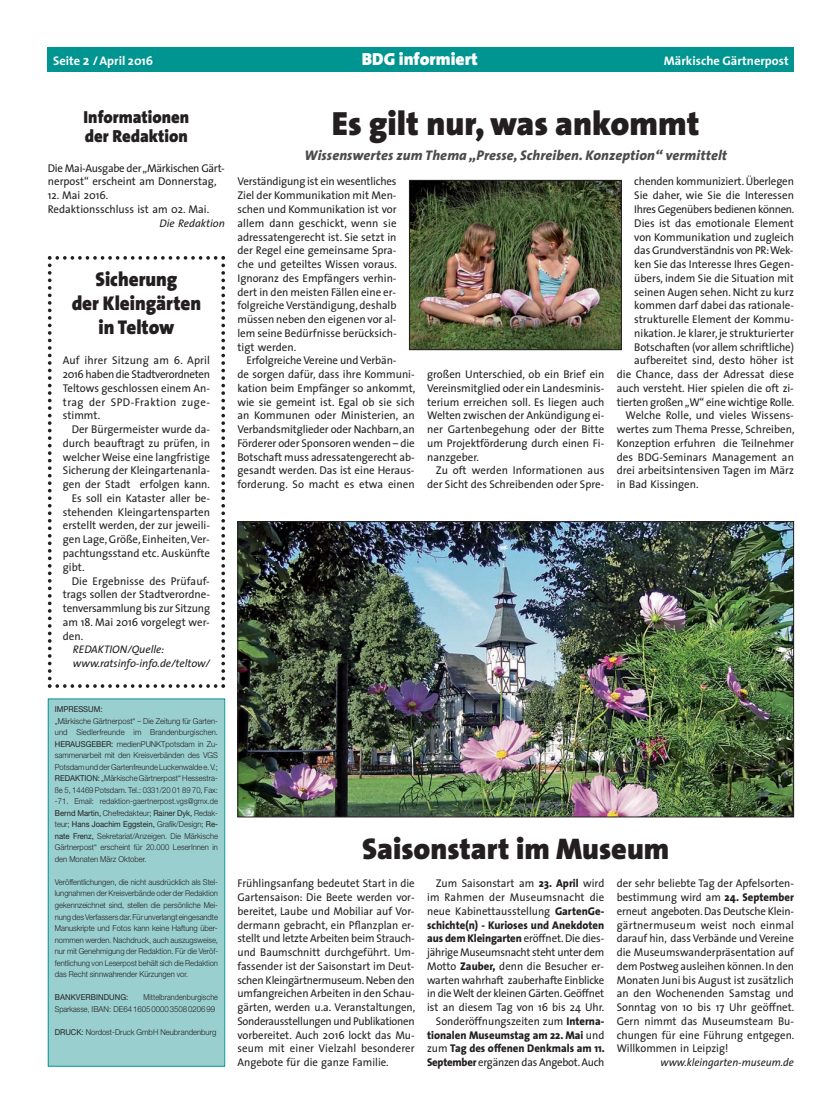
<style>
.page{position:relative;width:833px;height:1117px;background:#fff}
.page>*{position:absolute;margin:0;border:0;box-sizing:border-box;transform-origin:0 0}
.t1{font:900 33.75px "The Sans";color:#231f20}
.t2{font:900 30px "The Sans";color:#231f20}
.t3{font:900 20px/23.8px "The Sans";color:#231f20;text-align:center;scale:.95 1}
.t4{font:900 17.5px/19.4px "The Sans";color:#231f20;scale:.95 1}
.t5{font:900 17.5px "The Sans";color:#fff}
.t6{font:italic 800 14px "The Sans";letter-spacing:.01em;color:#4c4c4e}
.t7{font:700 12.5px "The Sans";color:#fff}
.t8{font:11.25px/13.8px "The Sans";color:#231f20}
.t9{font:11.25px/13.8px "The Sans";color:#231f20;text-align:justify;scale:.96 1}
.t10{font:11.25px "The Sans";letter-spacing:-.025em;color:#231f20}
.t11{font:italic 11px/13.8px "The Sans";color:#231f20}
.t12{font:italic 11px "The Sans";color:#231f20;scale:.96 1}
.t13{font:300 8.12px/11.5px "Helvetica Neue";color:#231f20;text-align:justify;scale:.94 1}
.t14{font:300 8.12px/11.5px "Helvetica Neue";color:#231f20;scale:.89 1}
.t15{font:8.12px "Helvetica Neue";letter-spacing:.01em;color:#231f20;scale:.94 1}
.s1{font-size:13.75px}
.s2{font-weight:400}
.s3{font-weight:800}
</style>
<div class="page">
<div style="left:48px;top:48px;width:746px;height:24px;background:#009590"></div>
<div style="left:49px;top:699px;width:175px;height:366px;background:#9acfcf"></div>
<div style="left:48px;top:698px;width:177px;height:368px;border:1px solid #009590"></div>
<svg style="left:48px;top:256px;width:177px;height:431px"></svg>
<img style="left:239px;top:523px;width:553px;height:292px">
<div style="left:237px;top:521px;width:557px;height:296px;border:1px solid #231f20"></div>
<img style="left:411px;top:182px;width:209px;height:166px">
<div style="left:409px;top:180px;width:213px;height:170px;border:1px solid #231f20"></div>
<p class="t7" style="left:53px;top:56px;width:101px">Seite <span class="s1">2</span> /April 2016</p>
<h3 class="t5" style="left:362px;top:52px;width:118px">BDG informiert</h3>
<p class="t7" style="left:664px;top:56px;width:126px">Märkische Gärtnerpost</p>
<h3 class="t4" style="left:84px;top:109px;width:113px">Informationen der Redaktion</h3>
<p class="t8" style="left:48px;top:162px;width:178px">Die Mai-Ausgabe der „Märkischen Gärt&shy;nerpost“ erscheint am Donnerstag,</p>
<p class="t8" style="left:48px;top:190px;width:163px">12. Mai 2016.<br>Redaktionsschluss ist am 02. Mai.</p>
<p class="t11" style="left:159px;top:217px;width:67px">Die Redaktion</p>
<h3 class="t3" style="left:72px;top:269px;width:138px">Sicherung<br>der Kleingärten in Teltow</h3>
<p class="t8" style="left:63px;top:355px;width:149px;text-align:justify">Auf ihrer Sitzung am 6. April 2016 haben die Stadtverordneten Teltows geschlossen einem An&shy;trag der SPD-Fraktion zuge&shy;stimmt.</p>
<p class="t8" style="left:72px;top:423px;width:140px">Der Bürgermeister wurde da-</p>
<p class="t8" style="left:63px;top:437px;width:149px">durch beauftragt zu prüfen, in</p>
<p class="t8" style="left:63px;top:451px;width:149px">welcher Weise eine langfristige</p>
<p class="t8" style="left:63px;top:465px;width:149px">Sicherung der Kleingartenanla-</p>
<p class="t8" style="left:63px;top:478px;width:149px">gen der Stadt erfolgen kann.</p>
<p class="t8" style="left:72px;top:492px;width:140px">Es soll ein Kataster aller be-</p>
<p class="t8" style="left:63px;top:506px;width:149px">stehenden Kleingartensparten</p>
<p class="t8" style="left:63px;top:520px;width:149px">erstellt werden, der zur jeweili-</p>
<p class="t8" style="left:63px;top:533px;width:148px">gen Lage, Größe, Einheiten, Ver-</p>
<p class="t8" style="left:63px;top:547px;width:149px">pachtungsstand etc. Auskünfte</p>
<p class="t8" style="left:63px;top:561px;width:23px">gibt.</p>
<p class="t8" style="left:72px;top:575px;width:140px">Die Ergebnisse des Prüfauf-</p>
<p class="t8" style="left:63px;top:588px;width:149px">trags sollen der Stadtverordne-</p>
<p class="t8" style="left:63px;top:602px;width:149px">tenversammlung bis zur Sitzung</p>
<p class="t8" style="left:63px;top:616px;width:148px">am 18. Mai 2016 vorgelegt wer-</p>
<p class="t8" style="left:63px;top:630px;width:22px">den.</p>
<p class="t11" style="left:73px;top:643px;width:139px">REDAKTION/Quelle: www.ratsinfo-info.de/teltow/</p>
<h1 class="t1" style="left:332px;top:110px;width:369px">Es gilt nur, was ankommt</h1>
<p class="t6" style="left:304px;top:148px;width:424px">Wissenswertes zum Thema „Presse, Schreiben. Konzeption“ vermittelt</p>
<p class="t8" style="left:237px;top:176px;width:161px;text-align:justify">Verständigung ist ein wesentliches Ziel der Kommunikation mit Men&shy;schen und Kommunikation ist vor allem dann geschickt, wenn sie adressatengerecht ist. Sie setzt in der Regel eine gemeinsame Spra&shy;che und geteiltes Wissen voraus.<br>Ignoranz des Empfängers verhin&shy;dert in den meisten Fällen eine er&shy;folgreiche Verständigung, deshalb müssen neben den eigenen vor al&shy;lem seine Bedürfnisse berücksich&shy;tigt werden.</p>
<p class="t8" style="left:237px;top:355px;width:179px;text-indent:9px">Erfolgreiche Vereine und Verbän-<br>de sorgen dafür, dass ihre Kommuni&shy;kation beim Empfänger so ankommt, wie sie gemeint ist. Egal ob sie sich an Kommunen oder Ministerien, an Verbandsmitglieder oder Nachbarn, an Förderer oder Sponsoren wenden – die Botschaft muss adressatengerecht ab&shy;gesandt werden. Das ist eine Heraus&shy;forderung. So macht es etwa einen</p>
<p class="t8" style="left:634px;top:176px;width:161px">chenden kommuniziert. Überlegen</p>
<p class="t8" style="left:634px;top:190px;width:161px">Sie daher, wie Sie die Interessen</p>
<p class="t10" style="left:634px;top:205px;width:162px">Ihres Gegenübers bedienen können.</p>
<p class="t8" style="left:634px;top:217px;width:161px">Dies ist das emotionale Element</p>
<p class="t8" style="left:634px;top:231px;width:161px">von Kommunikation und zugleich</p>
<p class="t8" style="left:634px;top:245px;width:161px">das Grundverständnis von PR: Wek-</p>
<p class="t8" style="left:634px;top:258px;width:161px">ken Sie das Interesse Ihres Gegen-</p>
<p class="t8" style="left:634px;top:272px;width:161px">übers, indem Sie die Situation mit</p>
<p class="t8" style="left:634px;top:286px;width:161px">seinen Augen sehen. Nicht zu kurz</p>
<p class="t8" style="left:634px;top:300px;width:161px">kommen darf dabei das rationale-</p>
<p class="t8" style="left:634px;top:313px;width:161px">strukturelle Element der Kommu-</p>
<p class="t8" style="left:634px;top:327px;width:161px">nikation. Je klarer, je strukturierter</p>
<p class="t8" style="left:634px;top:341px;width:161px">Botschaften (vor allem schriftliche)</p>
<p class="t8" style="left:634px;top:355px;width:161px">aufbereitet sind, desto höher ist</p>
<p class="t8" style="left:617px;top:368px;width:179px">die Chance, dass der Adressat diese</p>
<p class="t8" style="left:617px;top:382px;width:178px">auch versteht. Hier spielen die oft zi-</p>
<p class="t8" style="left:617px;top:396px;width:179px">tierten großen „W“ eine wichtige Rolle.</p>
<p class="t8" style="left:625px;top:410px;width:170px">Welche Rolle, und vieles Wissens-</p>
<p class="t8" style="left:617px;top:423px;width:179px">wertes zum Thema Presse, Schreiben,</p>
<p class="t8" style="left:617px;top:437px;width:179px">Konzeption erfuhren die Teilnehmer</p>
<p class="t8" style="left:617px;top:451px;width:179px">des BDG-Seminars Management an</p>
<p class="t8" style="left:617px;top:465px;width:179px">drei arbeitsintensiven Tagen im März</p>
<p class="t8" style="left:617px;top:478px;width:83px">in Bad Kissingen.</p>
<p class="t8" style="left:427px;top:368px;width:179px;text-align:justify">großen Unterschied, ob ein Brief ein Vereinsmitglied oder ein Landesminis - terium erreichen soll. Es liegen auch Welten zwischen der Ankündigung ei&shy;ner Gartenbegehung oder der Bitte um Projektförderung durch einen Fi&shy;nanzgeber.</p>
<p class="t8" style="left:427px;top:465px;width:179px;text-align:right">Zu oft werden Informationen aus der Sicht des Schreibenden oder Spre-</p>
<p class="t15" style="left:55px;top:706px;width:52px">IMPRESSUM:</p>
<p class="t13" style="left:55px;top:715px;width:175px">„Märkische Gärtnerpost“ – Die Zeitung für Garten&shy;und Siedler freunde im Brandenburgischen.<br><span class="s2">HERAUS GEBER:</span> medienPUNKTpotsdam in Zu&shy;sammenarbeit mit den Kreisverbänden des VGS Potsdam und der Gartenfreunde Luckenwalde e.V.; <span class="s2">REDAK TION:</span> „Märkische Gärtnerpost“ Hessestra&shy;ße 5, 14469 Potsdam. Tel.: 0331/20 01 89 70, Fax: -71. Email: redaktion- gaert nerpost.vgs@gmx.de <span class="s2">Bernd Martin,</span> Chefredakteur; <span class="s2">Rainer Dyk,</span> Redak&shy;teur; <span class="s2">Hans Joachim Eggstein,</span> Grafik/Design; <span class="s2">Re&shy;nate Frenz,</span> Sekretariat/Anzeigen. Die Märkische Gärtnerpost“ erscheint für 20.000 LeserInnen in den Monaten März Oktober.</p>
<p class="t13" style="left:55px;top:876px;width:175px">Veröffentlichungen, die nicht ausdrücklich als Stel&shy;lungnahmen der Kreisverbände oder der Redaktion gekennzeichnet sind, stellen die persönliche Mei&shy;nung des Verfassers dar. Für unverlangt eingesandte Manuskripte und Fotos kann keine Haftung über&shy;nommen werden. Nachdruck, auch auszugsweise, nur mit Genehmigung der Redaktion. Für die Veröf&shy;fentlichung von Leserpost behält sich die Redaktion das Recht sinnwahrender Kürzungen vor.</p>
<p class="t15" style="left:55px;top:994px;width:80px">BANKVERBINDUNG:</p>
<p class="t14" style="left:55px;top:991px;width:185px;text-indent:89px">Mittelbrandenburgische<br>Sparkasse, IBAN: DE64160500003508020699</p>
<p class="t13" style="left:55px;top:1026px;width:173px"><span class="s2">DRUCK:</span> Nordost-Druck GmbH Neubrandenburg</p>
<h2 class="t2" style="left:362px;top:837px;width:309px">Saisonstart im Museum</h2>
<p class="t9" style="left:237px;top:877px;width:187px">Frühlingsanfang bedeutet Start in die Gartensaison: Die Beete werden vor&shy;bereitet, Laube und Mobiliar auf Vor&shy;dermann gebracht, ein Pflanzplan er&shy;stellt und letzte Arbeiten beim Strauch&shy;und Baumschnitt durchgeführt. Um&shy;fassender ist der Saisonstart im Deut&shy;schen Kleingärtnermuseum. Neben den umfangreichen Arbeiten in den Schau&shy;gärten, werden u.a. Veranstaltungen, Sonderausstellungen und Publikationen vorbereitet. Auch 2016 lockt das Mu&shy;seum mit einer Vielzahl besonderer Angebote für die ganze Familie.</p>
<p class="t9" style="left:427px;top:877px;width:187px;text-align:right">Zum Saisonstart am <span class="s3">23. April</span> wird im Rahmen der Museumsnacht die neue Kabinettausstellung <span class="s3">GartenGe&shy;schichte(n) - Kurioses und Anekdoten aus dem Kleingarten</span> eröffnet. Die dies&shy;jährige Museumsnacht steht unter dem Motto <span class="s3">Zauber,</span> denn die Besucher er&shy;warten wahrhaft zauberhafte Einblicke in die Welt der kleinen Gärten. Geöffnet ist an diesem Tag von 16 bis 24 Uhr.<br>Sonderöffnungszeiten zum <span class="s3">Interna&shy;tionalen Museumstag am 22. Mai</span> und zum <span class="s3">Tag des offenen Denkmals am 11.<br>September</span> ergänzen das Angebot. Auch</p>
<p class="t9" style="left:617px;top:877px;width:187px">der sehr beliebte Tag der Apfelsorten&shy;bestimmung wird am <span class="s3">24. September </span>erneut angeboten. Das Deutsche Klein&shy;gärtnermuseum weist noch einmal darauf hin, dass Verbände und Vereine die Museumswanderpräsentation auf dem Postweg ausleihen können. In den Monaten Juni bis August ist zusätzlich an den Wochenenden Samstag und Sonntag von 10 bis 17 Uhr geöffnet.<br>Gern nimmt das Museumsteam Bu&shy;chungen für eine Führung entgegen.<br>Willkommen in Leipzig!</p>
<p class="t12" style="left:660px;top:1057px;width:141px">www.kleingarten-museum.de</p>
</div>
